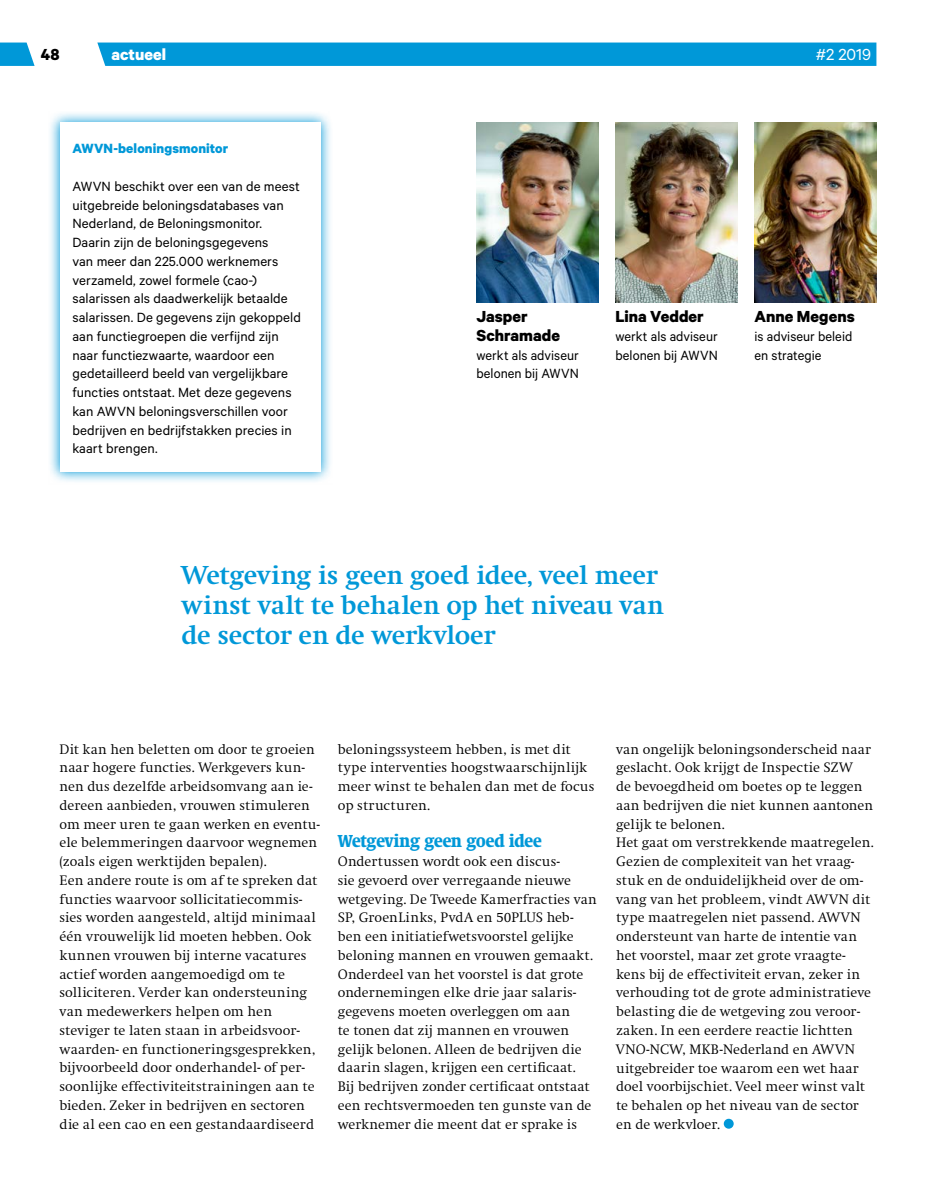
<style>
.page{position:relative;width:936px;height:1191px;background:#fff}
.page>*{position:absolute;margin:0;border:0;box-sizing:border-box;transform-origin:0 0}
.t1{font:700 27px/30px "Swift";letter-spacing:-.005em;color:#0098d8}
.t2{font:700 18px/18.8px "Calibre";color:#000}
.t3{font:700 condensed 18px "Swift";letter-spacing:-.005em;color:#0098d8}
.t4{font:700 18px "Calibre";color:#fff}
.t5{font:18px "Calibre";color:#fff}
.t6{font:15px/18.8px "Calibre";letter-spacing:.005em;color:#000}
.t7{font:700 15px "Calibre";letter-spacing:.005em;color:#0098d8}
.t8{font:300 14.25px/18.8px "Swift";letter-spacing:.01em;color:#000}
</style>
<div class="page">
<div style="left:97px;top:43px;width:779px;height:23px;background:#0098d8"></div>
<svg style="left:0;top:43px;width:35px;height:23px"></svg>
<svg style="left:50px;top:113px;width:280px;height:369px;background:#c5e7f5"></svg>
<div style="left:60px;top:123px;width:260px;height:349px;background:#fff"></div>
<svg style="left:723px;top:1118px;width:10px;height:10px"></svg>
<img style="left:615px;top:123px;width:122px;height:180px">
<img style="left:476px;top:123px;width:122px;height:180px">
<img style="left:754px;top:123px;width:122px;height:180px">
<p class="t4" style="left:111px;top:43px;width:56px">actueel</p>
<p class="t2" style="left:41px;top:44px;width:20px">48</p>
<p class="t5" style="left:815px;top:43px;width:57px">#2 2019</p>
<p class="t7" style="left:72px;top:139px;width:157px">AWVN-beloningsmonitor</p>
<p class="t6" style="left:72px;top:176px;width:230px">AWVN beschikt over een van de meest uitgebreide beloningsdatabases van Nederland, de Beloningsmonitor.<br>Daarin zijn de beloningsgegevens<br>van meer dan 225.000 werknemers verzameld, zowel formele (cao-) salarissen als daadwerkelijk betaalde salarissen. De gegevens zijn gekoppeld aan functiegroepen die verfijnd zijn naar functiezwaarte, waardoor een gedetailleerd beeld van vergelijkbare functies ontstaat. Met deze gegevens kan AWVN beloningsverschillen voor bedrijven en bedrijfstakken precies in kaart brengen.</p>
<p class="t2" style="left:476px;top:306px;width:85px">Jasper<br>Schramade</p>
<p class="t6" style="left:476px;top:345px;width:104px">werkt als adviseur belonen bij AWVN</p>
<p class="t2" style="left:615px;top:306px;width:90px">Lina Vedder</p>
<p class="t6" style="left:615px;top:326px;width:104px">werkt als adviseur belonen bij AWVN</p>
<p class="t2" style="left:754px;top:306px;width:102px">Anne Megens</p>
<p class="t6" style="left:754px;top:326px;width:99px">is adviseur beleid en strategie</p>
<h1 class="t1" style="left:181px;top:560px;width:484px">Wetgeving is geen goed idee, veel meer winst valt te behalen op het niveau van de sector en de werkvloer</h1>
<p class="t8" style="left:60px;top:740px;width:262px">Dit kan hen beletten om door te groeien naar hogere functies. Werkgevers kun&shy;nen dus dezelfde arbeidsomvang aan ie&shy;dereen aanbieden, vrouwen stimuleren om meer uren te gaan werken en eventu&shy;ele belemmeringen daarvoor wegnemen (zoals eigen werktijden bepalen).<br>Een andere route is om af te spreken dat functies waarvoor sollicitatiecommis&shy;sies worden aangesteld, altijd minimaal één vrouwelijk lid moeten hebben. Ook kunnen vrouwen bij interne vacatures actief worden aangemoedigd om te solliciteren. Verder kan ondersteuning van medewerkers helpen om hen steviger te laten staan in arbeidsvoor&shy;waarden- en functioneringsgesprekken, bijvoorbeeld door onderhandel- of per&shy;soonlijke effectiviteitstrainingen aan te bieden. Zeker in bedrijven en sectoren die al een cao en een gestandaardiseerd</p>
<p class="t8" style="left:338px;top:740px;width:258px">beloningssysteem hebben, is met dit type interventies hoogstwaarschijnlijk meer winst te behalen dan met de focus op structuren.</p>
<p class="t3" style="left:338px;top:831px;width:205px">Wetgeving geen goed idee</p>
<p class="t8" style="left:338px;top:852px;width:260px">Ondertussen wordt ook een discus-<br>sie gevoerd over verregaande nieuwe wetgeving. De Tweede Kamerfracties van SP, GroenLinks, PvdA en 50PLUS heb&shy;ben een initiatiefwetsvoorstel gelijke beloning mannen en vrouwen gemaakt.<br>Onderdeel van het voorstel is dat grote ondernemingen elke drie jaar salaris&shy;gegevens moeten overleggen om aan<br>te tonen dat zij mannen en vrouwen gelijk belonen. Alleen de bedrijven die daarin slagen, krijgen een certificaat.<br>Bij bedrijven zonder certificaat ontstaat een rechtsvermoeden ten gunste van de werknemer die meent dat er sprake is</p>
<p class="t8" style="left:616px;top:740px;width:259px">van ongelijk beloningsonderscheid naar geslacht. Ook krijgt de Inspectie SZW<br>de bevoegdheid om boetes op te leggen aan bedrijven die niet kunnen aantonen gelijk te belonen.<br>Het gaat om verstrekkende maatregelen.<br>Gezien de complexiteit van het vraag&shy;stuk en de onduidelijkheid over de om&shy;vang van het probleem, vindt AWVN dit type maatregelen niet passend. AWVN ondersteunt van harte de intentie van het voorstel, maar zet grote vraagte&shy;kens bij de effectiviteit ervan, zeker in verhouding tot de grote administratieve belasting die de wetgeving zou veroor&shy;zaken. In een eerdere reactie lichtten VNO-NCW, MKB-Nederland en AWVN uitgebreider toe waarom een wet haar doel voorbijschiet. Veel meer winst valt te behalen op het niveau van de sector en de werkvloer.</p>
</div>
